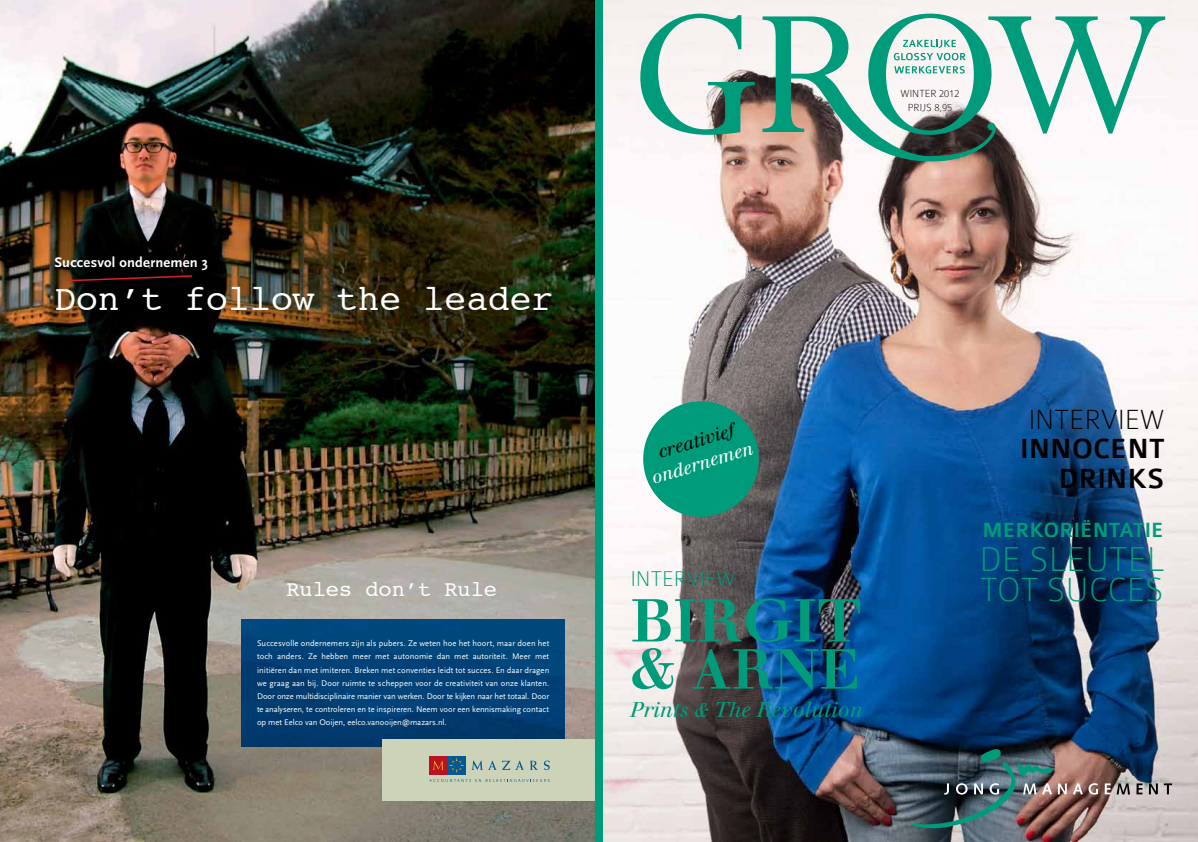
<style>
.page{position:relative;width:1198px;height:842px;background:#fff}
.page>*{position:absolute;margin:0;border:0;box-sizing:border-box;transform-origin:0 0}
.t1{font:700 59.1px "Justus";color:#009b7a}
.t2{font:700 55.1px "Justus";color:#009b7a}
.t3{font:100 37px "Colaborate";color:#009b7a}
.t4{font:36.1px "Courier";color:#fff}
.t5{font:100 35.8px "Colaborate";color:#009b7a}
.t6{font:500 29.6px/29.6px "Colaborate";color:#000;text-align:right}
.t7{font:100 29.6px "Colaborate";color:#000}
.t8{font:100 22.8px "Colaborate";color:#009b7a}
.t9{font:500 22px "Colaborate";color:#009b7a}
.t10{font:21.9px "Courier";color:#fff}
.t11{font:italic 21px "Justus";color:#009b7a}
.t12{font:18.2px "Justus Italic Oldstyle";color:#000}
.t13{font:18.2px "Justus Italic Oldstyle";color:#fff}
.t14{font:700 14.5px "Scala Sans";letter-spacing:.015em;color:#fff}
.t15{font:100 11px/13.2px "Colaborate";color:#000;text-align:center}
.t16{font:8.6px/13.2px "Scala Sans";letter-spacing:-.005em;color:#fff;text-align:justify}
</style>
<div class="page">
<img style="left:602px;top:0;width:596px;height:842px">
<svg style="left:1073px;top:783px;width:25px;height:12px"></svg>
<svg style="left:1104px;top:783px;width:6px;height:11px"></svg>
<svg style="left:1116px;top:783px;width:14px;height:12px"></svg>
<svg style="left:1136px;top:783px;width:6px;height:11px"></svg>
<svg style="left:1149px;top:783px;width:9px;height:12px"></svg>
<svg style="left:1164px;top:783px;width:8px;height:11px"></svg>
<img style="left:907px;top:749px;width:160px;height:83px">
<img style="left:0;top:0;width:595px;height:842px">
<svg style="left:67px;top:274px;width:127px;height:8px"></svg>
<img style="left:242px;top:620px;width:322px;height:127px">
<div style="left:382px;top:739px;width:213px;height:62px;background:#cdd3b9"></div>
<div style="left:447px;top:756px;width:19px;height:18px;background:#005a96"></div>
<div style="left:429px;top:756px;width:18px;height:18px;background:#ba1222"></div>
<svg style="left:433px;top:757px;width:32px;height:16px"></svg>
<svg style="left:544px;top:760px;width:6px;height:10px"></svg>
<svg style="left:472px;top:760px;width:24px;height:10px"></svg>
<svg style="left:502px;top:760px;width:22px;height:10px"></svg>
<svg style="left:530px;top:761px;width:8px;height:9px"></svg>
<svg style="left:429px;top:779px;width:120px;height:3px"></svg>
<div style="left:595px;top:0;width:7px;height:842px;background:#009b7a"></div>
<svg style="left:640px;top:14px;width:114px;height:121px"></svg>
<svg style="left:762px;top:14px;width:403px;height:148px"></svg>
<div style="left:643px;top:401px;width:116px;height:116px;background:#009b7a;border-radius:50%"></div>
<h3 class="t14" style="left:54px;top:255px;width:155px">Succesvol ondernemen 3</h3>
<h3 class="t4" style="left:54px;top:271px;width:500px">Don’t follow the leader</h3>
<h3 class="t10" style="left:286px;top:572px;width:212px">Rules don’t Rule</h3>
<p class="t16" style="left:257px;top:637px;width:294px">Succesvolle ondernemers zijn als pubers. Ze weten hoe het hoort, maar doen het toch anders. Ze hebben meer met autonomie dan met autoriteit. Meer met initiëren dan met imiteren. Breken met conventies leidt tot succes. En daar dragen we graag aan bij. Door ruimte te scheppen voor de creativiteit van onze klanten.<br>Door onze multidisciplinaire manier van werken. Door te kijken naar het totaal. Door te analyseren, te controleren en te inspireren. Neem voor een kennismaking contact op met Eelco van Ooijen, eelco.vanooijen@mazars.nl.</p>
<p class="t15" style="left:900px;top:87px;width:60px">WINTER 2012<br>PRIJS 8,95</p>
<h3 class="t12" style="left:655px;top:442px;width:80px;rotate:-17deg">creativief</h3>
<h3 class="t13" style="left:649px;top:468px;width:107px;rotate:-17deg">ondernemen</h3>
<h3 class="t8" style="left:631px;top:567px;width:12px">INTER</h3>
<h3 class="t8" style="left:686px;top:567px;width:26px">VIEW</h3>
<h1 class="t1" style="left:630px;top:585px;width:232px">BIRGIT</h1>
<h2 class="t2" style="left:630px;top:636px;width:230px">&amp; ARNE</h2>
<h3 class="t11" style="left:630px;top:696px;width:234px">Prints &amp; The Revolution</h3>
<h3 class="t7" style="left:1028px;top:404px;width:15px">INTER</h3>
<h3 class="t7" style="left:1101px;top:404px;width:33px">VIEW</h3>
<h3 class="t6" style="left:1020px;top:435px;width:146px">INNOCENT<br>DRIN KS</h3>
<h3 class="t9" style="left:982px;top:519px;width:183px">ME RKORI ËNTATIE</h3>
<h3 class="t3" style="left:979px;top:540px;width:186px">DE SLEUTEL</h3>
<h3 class="t5" style="left:980px;top:571px;width:185px">TOT SUCCES</h3>
</div>
